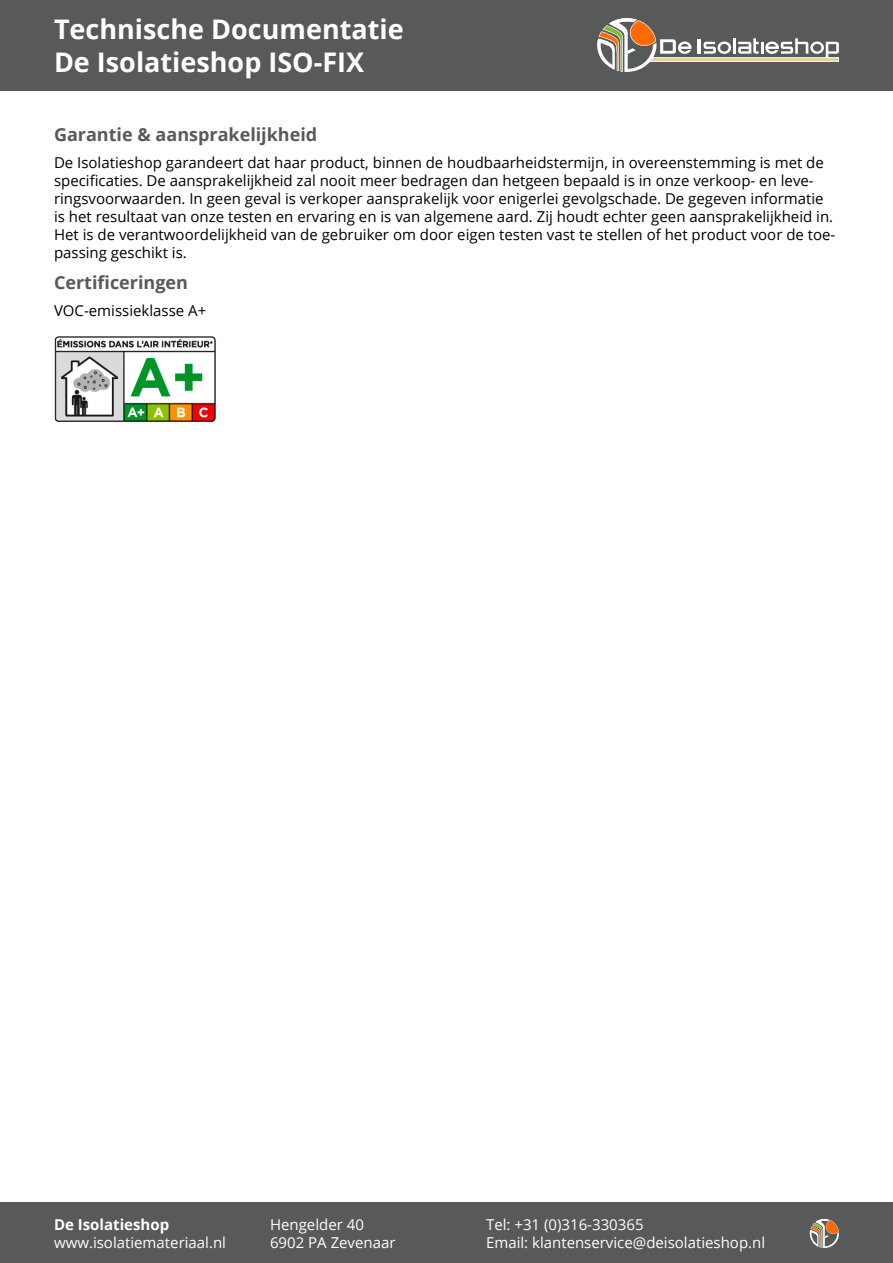
<style>
.page{position:relative;width:893px;height:1263px;background:#fff}
.page>*{position:absolute;margin:0;border:0;box-sizing:border-box;transform-origin:0 0}
.t1{font:700 27px/32.4px "Open Sans";color:#fff}
.Heading_1{font:700 18px "Open Sans";color:#58595b}
.t2{font:15px/18px "Open Sans";color:#000}
.t3{font:15px "Open Sans";color:#fff}
.t4{font:700 15px "Open Sans";color:#fff}
</style>
<div class="page">
<div style="left:0;top:0;width:893px;height:90px;background:#58595b"></div>
<div style="left:0;top:1203px;width:893px;height:60px;background:#58595b"></div>
<div style="left:652px;top:57px;width:187px;height:2px;border:1px solid #fff"></div>
<div style="left:649px;top:60px;width:190px;height:2px;border:1px solid #fff"></div>
<svg style="left:597px;top:18px;width:95px;height:54px"></svg>
<hr style="left:698px;top:39px;width:3px;height:15px;background:#fff">
<svg style="left:704px;top:42px;width:27px;height:12px"></svg>
<hr style="left:733px;top:38px;width:3px;height:16px;background:#fff">
<svg style="left:738px;top:38px;width:101px;height:20px"></svg>
<svg style="left:810px;top:1219px;width:29px;height:29px"></svg>
<img style="left:54px;top:337px;width:162px;height:84px">
<p class="t1" style="left:54px;top:12px;width:351px">Technische Documentatie<br>De Isolatieshop ISO-FIX</p>
<p class="Heading_1" style="left:54px;top:122px;width:265px">Garantie &amp; aansprakelijkheid</p>
<p class="t2" style="left:54px;top:153px;width:783px">De Isolatieshop garandeert dat haar product, binnen de houdbaarheidstermijn, in overeenstemming is met de specificaties. De aansprakelijkheid zal nooit meer bedragen dan hetgeen bepaald is in onze verkoop- en leve&shy;ringsvoorwaarden. In geen geval is verkoper aansprakelijk voor enigerlei gevolgschade. De gegeven informatie is het resultaat van onze testen en ervaring en is van algemene aard. Zij houdt echter geen aansprakelijkheid in.<br>Het is de verantwoordelijkheid van de gebruiker om door eigen testen vast te stellen of het product voor de toe&shy;passing geschikt is.</p>
<p class="Heading_1" style="left:54px;top:270px;width:136px">Certificeringen</p>
<p class="t2" style="left:54px;top:301px;width:154px">VOC-emissieklasse A+</p>
<p class="t4" style="left:54px;top:1214px;width:117px">De Isolatieshop</p>
<p class="t3" style="left:270px;top:1214px;width:95px">Hengelder 40</p>
<p class="t3" style="left:486px;top:1214px;width:159px">Tel: +31 (0)316-330365</p>
<p class="t3" style="left:54px;top:1232px;width:174px">www.isolatiemateriaal.nl</p>
<p class="t3" style="left:270px;top:1232px;width:127px">6902 PA Zevenaar</p>
<p class="t3" style="left:486px;top:1232px;width:281px">Email: klantenservice@deisolatieshop.nl</p>
</div>
